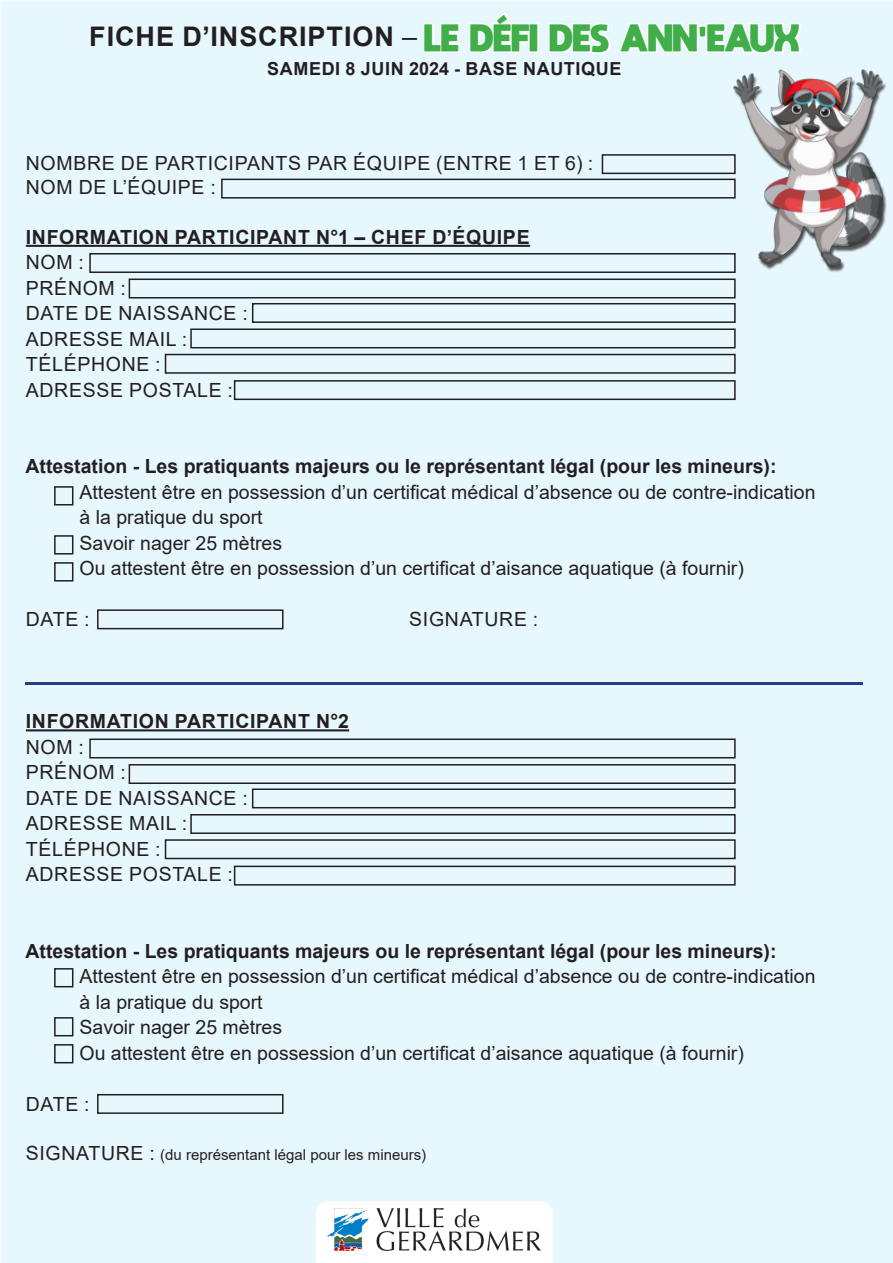
<style>
.page{position:relative;width:893px;height:1263px;background:#fff}
.page>*{position:absolute;margin:0;border:0;box-sizing:border-box;transform-origin:0 0}
.t1{font:700 27px "Arial";letter-spacing:.035em;color:#231f20}
.t2{font:19.5px "Arial";color:#231f20}
.t3{font:19.5px "Arial";letter-spacing:.035em;color:#231f20}
.t4{font:700 19.5px "Arial";color:#231f20}
.t5{font:700 19.5px "Arial";letter-spacing:.035em;color:#231f20}
.t6{font:700 18px "Arial";letter-spacing:.035em;color:#231f20}
.t7{font:15px "Arial";color:#231f20}
.s1{font-weight:400}
.s2{font-family:"moon get";font-weight:800;color:#fff}
.s3{font-size:19.5px}
</style>
<div class="page">
<div style="left:1px;top:1px;width:892px;height:1262px;background:#e6f7fd"></div>
<hr style="left:26px;top:245px;width:504px;height:2px;background:#231f20">
<hr style="left:26px;top:729px;width:323px;height:2px;background:#231f20">
<div style="left:316px;top:1201px;width:237px;height:62px;background:#fff"></div>
<img style="left:328px;top:1209px;width:212px;height:42px">
<img style="left:721px;top:69px;width:166px;height:230px">
<hr style="left:26px;top:682px;width:837px;height:3px;background:#253f8e">
<div style="left:54px;top:486px;width:19px;height:19px;border:2px solid #231f20"></div>
<div style="left:54px;top:535px;width:19px;height:19px;border:2px solid #231f20"></div>
<div style="left:54px;top:562px;width:19px;height:19px;border:2px solid #231f20"></div>
<div style="left:54px;top:968px;width:19px;height:19px;border:2px solid #231f20"></div>
<div style="left:54px;top:1017px;width:19px;height:19px;border:2px solid #231f20"></div>
<div style="left:54px;top:1044px;width:19px;height:19px;border:2px solid #231f20"></div>
<div style="left:602px;top:154px;width:134px;height:20px;border:2px solid #231f20"></div>
<div style="left:97px;top:609px;width:187px;height:20px;border:2px solid #231f20"></div>
<div style="left:97px;top:1094px;width:187px;height:20px;border:2px solid #231f20"></div>
<div style="left:221px;top:179px;width:515px;height:20px;border:2px solid #231f20"></div>
<div style="left:89px;top:253px;width:647px;height:20px;border:2px solid #231f20"></div>
<div style="left:89px;top:738px;width:647px;height:20px;border:2px solid #231f20"></div>
<div style="left:129px;top:279px;width:607px;height:19px;border:2px solid #231f20"></div>
<div style="left:129px;top:764px;width:607px;height:20px;border:2px solid #231f20"></div>
<div style="left:252px;top:303px;width:484px;height:20px;border:2px solid #231f20"></div>
<div style="left:252px;top:788px;width:484px;height:20px;border:2px solid #231f20"></div>
<div style="left:190px;top:328px;width:546px;height:20px;border:2px solid #231f20"></div>
<div style="left:190px;top:814px;width:546px;height:20px;border:2px solid #231f20"></div>
<div style="left:165px;top:354px;width:571px;height:20px;border:2px solid #231f20"></div>
<div style="left:165px;top:839px;width:571px;height:20px;border:2px solid #231f20"></div>
<div style="left:234px;top:380px;width:502px;height:20px;border:2px solid #231f20"></div>
<div style="left:234px;top:866px;width:502px;height:19px;border:2px solid #231f20"></div>
<p class="t1" style="left:89px;top:18px;width:712px">FICHE D’INSCRIPTION <span class="s1">–</span> <span class="s2">LE DÉFI DES ANN'EAUX</span></p>
<p class="t6" style="left:267px;top:56px;width:356px">SAMEDI 8 JUIN 2024 - BASE NAUTIQUE</p>
<p class="t3" style="left:26px;top:150px;width:569px">NOMBRE DE PARTICIPANTS PAR ÉQUIPE (ENTRE 1 ET 6) :</p>
<p class="t3" style="left:26px;top:174px;width:191px">NOM DE L’ÉQUIPE :</p>
<p class="t5" style="left:26px;top:223px;width:505px">INFORMATION PARTICIPANT N°1 – CHEF D’ÉQUIPE</p>
<p class="t2" style="left:26px;top:249px;width:60px">NOM :</p>
<p class="t2" style="left:26px;top:274px;width:102px">PRÉNOM :</p>
<p class="t3" style="left:26px;top:300px;width:223px">DATE DE NAISSANCE :</p>
<p class="t3" style="left:26px;top:325px;width:163px">ADRESSE MAIL :</p>
<p class="t3" style="left:26px;top:351px;width:136px">TÉLÉPHONE :</p>
<p class="t3" style="left:26px;top:377px;width:209px">ADRESSE POSTALE :</p>
<p class="t4" style="left:26px;top:453px;width:752px">Attestation - Les pratiquants majeurs ou le représentant légal (pour les mineurs):</p>
<p class="t2" style="left:80px;top:478px;width:737px">Attestent être en possession d’un certificat médical d’absence ou de contre-indication</p>
<p class="t2" style="left:80px;top:504px;width:185px">à la pratique du sport</p>
<p class="t2" style="left:80px;top:529px;width:204px">Savoir nager 25 mètres</p>
<p class="t2" style="left:80px;top:555px;width:666px">Ou attestent être en possession d’un certificat d’aisance aquatique (à fournir)</p>
<p class="t2" style="left:26px;top:606px;width:65px">DATE :</p>
<p class="t3" style="left:409px;top:606px;width:130px">SIGNATURE :</p>
<p class="t5" style="left:26px;top:708px;width:325px">INFORMATION PARTICIPANT N°2</p>
<p class="t2" style="left:26px;top:733px;width:60px">NOM :</p>
<p class="t2" style="left:26px;top:759px;width:102px">PRÉNOM :</p>
<p class="t3" style="left:26px;top:784px;width:223px">DATE DE NAISSANCE :</p>
<p class="t3" style="left:26px;top:810px;width:163px">ADRESSE MAIL :</p>
<p class="t3" style="left:26px;top:835px;width:136px">TÉLÉPHONE :</p>
<p class="t3" style="left:26px;top:861px;width:209px">ADRESSE POSTALE :</p>
<p class="t4" style="left:26px;top:937px;width:752px">Attestation - Les pratiquants majeurs ou le représentant légal (pour les mineurs):</p>
<p class="t2" style="left:80px;top:963px;width:737px">Attestent être en possession d’un certificat médical d’absence ou de contre-indication</p>
<p class="t2" style="left:80px;top:988px;width:185px">à la pratique du sport</p>
<p class="t2" style="left:80px;top:1014px;width:204px">Savoir nager 25 mètres</p>
<p class="t2" style="left:80px;top:1039px;width:666px">Ou attestent être en possession d’un certificat d’aisance aquatique (à fournir)</p>
<p class="t2" style="left:26px;top:1090px;width:65px">DATE :</p>
<p class="t7" style="left:26px;top:1145px;width:402px"><span class="s3">SIGNATURE :</span> (du représentant légal pour les mineurs)</p>
</div>
